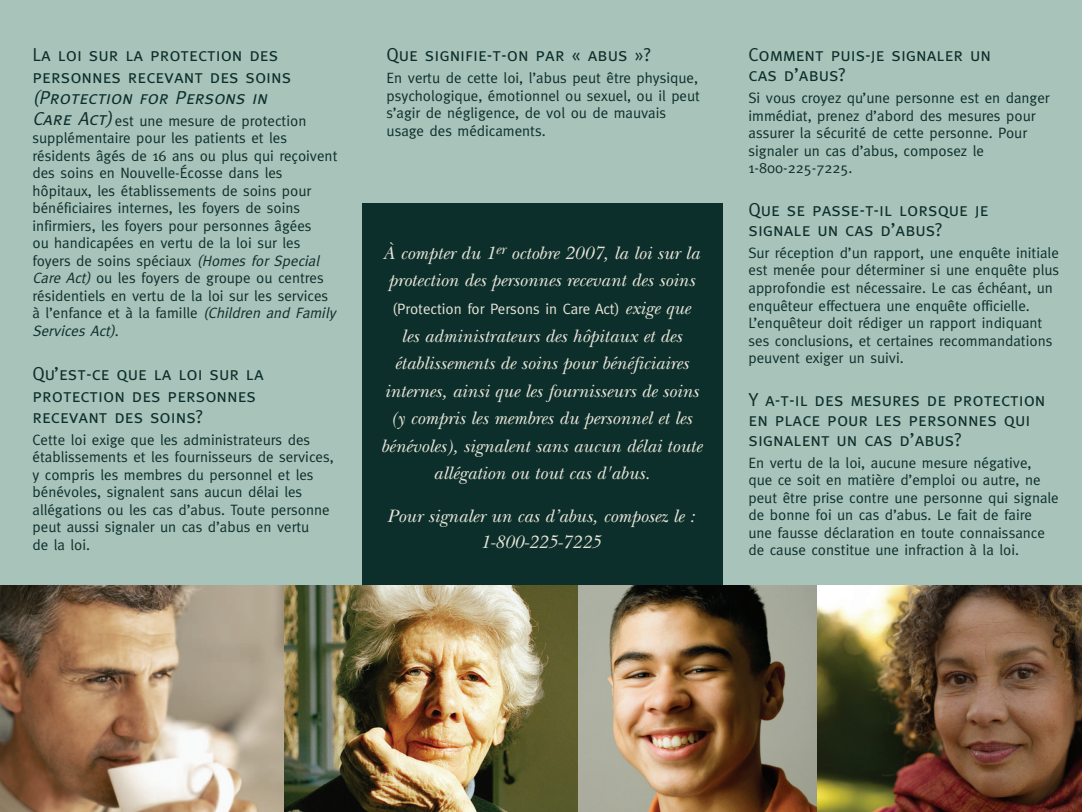
<style>
.page{position:relative;width:1082px;height:812px;background:#fff}
.page>*{position:absolute;margin:0;border:0;box-sizing:border-box;transform-origin:0 0}
.t1{font:italic 18.75px/27.5px "New Baskerville";color:#e6e4d7;text-align:center}
.t2{font:18.75px/20px "Meta Caps";color:#0d2f2b}
.t3{font:italic 18.75px/21.2px "Meta Caps";color:#0d2f2b}
.t4{font:15px/17.5px "Meta";color:#0d2f2b}
.t5{font:15px "Meta";color:#e6e4d7}
.s1{font-style:italic}
.s2{font-family:"New Baskerville";font-style:italic;font-size:18.75px}
</style>
<div class="page">
<img style="left:0;top:0;width:1081px;height:812px">
<p class="t2" style="left:32px;top:44px;width:260px;line-height:21.2px">La loi sur la protection des personnes recevant des soins</p>
<p class="t3" style="left:32px;top:87px;width:238px">(Protection for Persons in<br>Care Act)</p>
<p class="t4" style="left:32px;top:113px;width:307px;text-indent:82px">est une mesure de protection supplémentaire pour les patients et les résidents âgés de 16 ans ou plus qui reçoivent des soins en Nouvelle-Écosse dans les hôpitaux, les établissements de soins pour bénéficiaires internes, les foyers de soins infirmiers, les foyers pour personnes âgées<br>ou handicapées en vertu de la loi sur les foyers de soins spéciaux <span class="s1">(Homes for Special Care Act)</span> ou les foyers de groupe ou centres résidentiels en vertu de la loi sur les services à l’enfance et à la famille <span class="s1">(Children and Family Services Act)</span> .</p>
<p class="t2" style="left:32px;top:363px;width:233px;line-height:21.2px">Qu’est-ce que la loi sur la protection des personnes recevant des soins?</p>
<p class="t4" style="left:32px;top:432px;width:302px">Cette loi exige que les administrateurs des établissements et les fournisseurs de services, y compris les membres du personnel et les bénévoles, signalent sans aucun délai les allégations ou les cas d’abus. Toute personne peut aussi signaler un cas d’abus en vertu<br>de la loi.</p>
<p class="t2" style="left:386px;top:45px;width:265px">Que signifie-t-on par « abus »?</p>
<p class="t4" style="left:386px;top:71px;width:315px">En vertu de cette loi, l’abus peut être physique, psychologique, émotionnel ou sexuel, ou il peut s’agir de négligence, de vol ou de mauvais usage des médicaments.</p>
<p class="t1" style="left:382px;top:241px;width:318px;text-align:left">À compter du 1<sup>er</sup> octobre 2007, la loi sur la protection des personnes recevant des soins</p>
<p class="t5" style="left:392px;top:303px;width:299px">(Protection for Persons in Care Act) <span class="s2">exige que</span></p>
<p class="t1" style="left:381px;top:324px;width:322px">les administrateurs des hôpitaux et des établissements de soins pour bénéficiaires internes, ainsi que les fournisseurs de soins (y compris les membres du personnel et les bénévoles), signalent sans aucun délai toute allégation ou tout cas d'abus.</p>
<p class="t1" style="left:387px;top:504px;width:309px;line-height:26.2px">Pour signaler un cas d’abus, composez le :<br>1-800-225-7225</p>
<p class="t2" style="left:748px;top:45px;width:244px">Comment puis-je signaler un cas d’abus?</p>
<p class="t4" style="left:748px;top:91px;width:303px">Si vous croyez qu’une personne est en danger immédiat, prenez d’abord des mesures pour assurer la sécurité de cette personne. Pour signaler un cas d’abus, composez le 1-800-225-7225.</p>
<p class="t2" style="left:748px;top:199px;width:241px">Que se passe-t-il lorsque je signale un cas d’abus?</p>
<p class="t4" style="left:748px;top:245px;width:312px">Sur réception d’un rapport, une enquête initiale est menée pour déterminer si une enquête plus approfondie est nécessaire. Le cas échéant, un enquêteur effectuera une enquête officielle.<br>L’enquêteur doit rédiger un rapport indiquant ses conclusions, et certaines recommandations peuvent exiger un suivi.</p>
<p class="t2" style="left:748px;top:389px;width:298px">Y a-t-il des mesures de protection en place pour les personnes qui signalent un cas d’abus?</p>
<p class="t4" style="left:748px;top:455px;width:312px">En vertu de la loi, aucune mesure négative, que ce soit en matière d’emploi ou autre, ne peut être prise contre une personne qui signale de bonne foi un cas d’abus. Le fait de faire une fausse déclaration en toute connaissance de cause constitue une infraction à la loi.</p>
</div>
